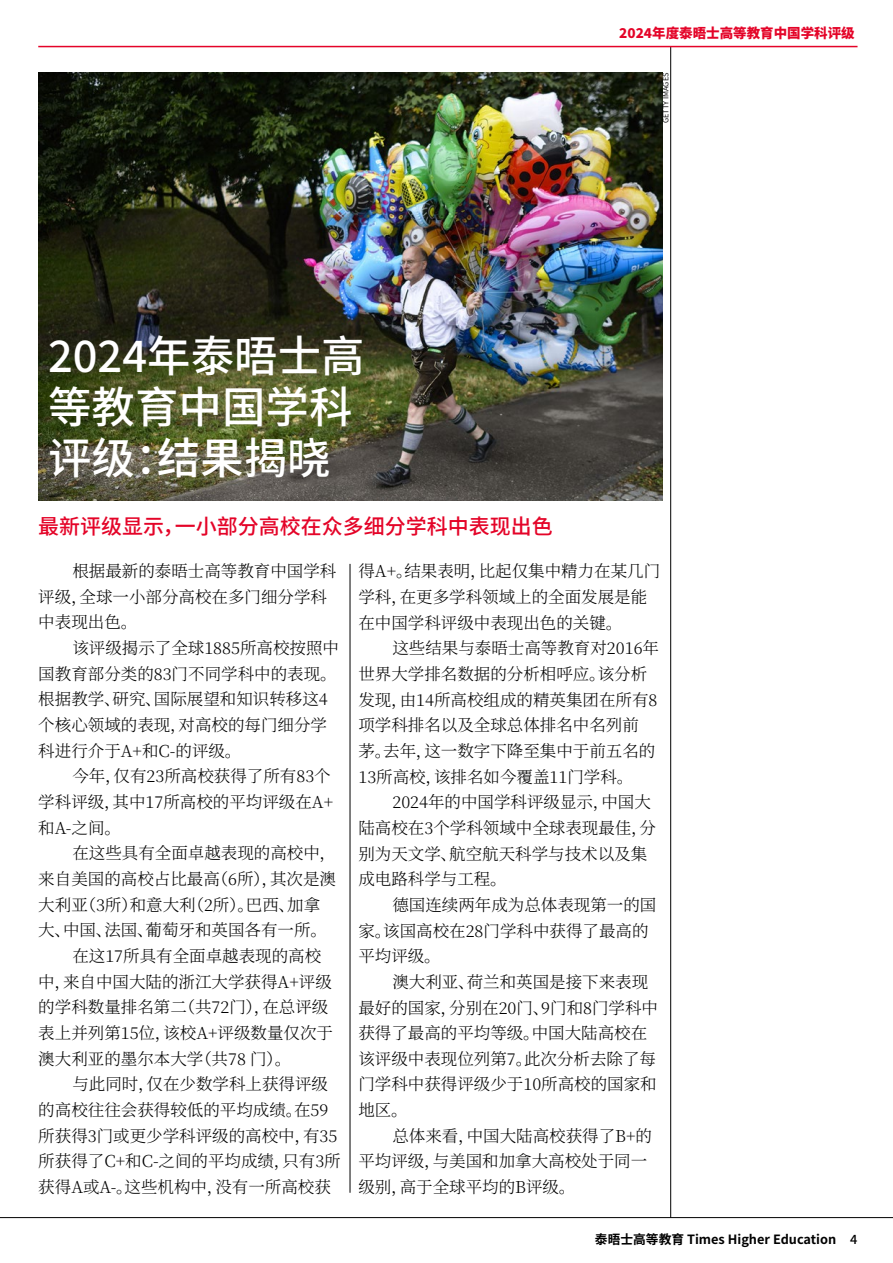
<style>
.page{position:relative;width:893px;height:1263px;background:#fff}
.page>*{position:absolute;margin:0;border:0;box-sizing:border-box;transform-origin:0 0}
.t1{font:500 43.5px/51px "Source Han Sans CN";color:#fff}
.t2{font:500 21px "Source Han Sans CN";color:#e40428}
.t3{font:300 16.5px/25.7px "Source Han Serif SC";color:#000}
.t4{font:800 13.5px "Source Han Sans CN";color:#e40428}
.t5{font:700 12.75px "Source Han Sans CN";color:#000}
.t6{font:7.5px "Source Han Sans CN";color:#000}
.s1{font-weight:500}
</style>
<div class="page">
<hr style="left:670px;top:46px;width:1px;height:1172px;background:#000">
<hr style="left:0;top:1217px;width:893px;height:1px;background:#000">
<hr style="left:38px;top:46px;width:819px;height:1px;background:#e40428">
<hr style="left:350px;top:564px;width:1px;height:629px;background:#000">
<img style="left:38px;top:73px;width:624px;height:427px">
<p class="t4" style="left:619px;top:26px;width:237px">2024年度泰晤士高等教育中国学科评级</p>
<h1 class="t1" style="left:48px;top:332px;width:318px">2024年泰晤士高等教育中国学科评级：结果揭晓</h1>
<p class="t2" style="left:38px;top:515px;width:516px">最新评级显示，一小部分高校在众多细分学科中表现出色</p>
<p class="t6" style="left:661px;top:123px;width:52px;rotate:-90deg">GETTY IMAGES</p>
<p class="t3" style="left:38px;top:558px;width:300px;text-indent:34px">根据最新的泰晤士高等教育中国学科评级，全球一小部分高校在多门细分学科中表现出色。</p>
<p class="t3" style="left:38px;top:635px;width:302px;text-indent:34px">该评级揭示了全球1885所高校按照中国教育部分类的83门不同学科中的表现。根据教学、研究、国际展望和知识转移这4个核心领域的表现，对高校的每门细分学科进行介于A+和C-的评级。</p>
<p class="t3" style="left:38px;top:764px;width:296px;text-indent:34px">今年，仅有23所高校获得了所有83个学科评级，其中17所高校的平均评级在A+和A-之间。</p>
<p class="t3" style="left:72px;top:841px;width:265px">在这些具有全面卓越表现的高校中，</p>
<p class="t3" style="left:38px;top:866px;width:299px">来自美国的高校占比最高（6所），其次是澳</p>
<p class="t3" style="left:38px;top:892px;width:283px">大利亚（3所）和意大利（2所）。巴西、加拿</p>
<p class="t3" style="left:38px;top:918px;width:290px">大、中国、法国、葡萄牙和英国各有一所。</p>
<p class="t3" style="left:72px;top:943px;width:250px">在这17所具有全面卓越表现的高校</p>
<p class="t3" style="left:38px;top:969px;width:295px">中，来自中国大陆的浙江大学获得A+评级</p>
<p class="t3" style="left:38px;top:995px;width:292px">的学科数量排名第二（共72门），在总评级</p>
<p class="t3" style="left:38px;top:1020px;width:296px">表上并列第15位，该校A+评级数量仅次于</p>
<p class="t3" style="left:38px;top:1046px;width:254px">澳大利亚的墨尔本大学（共78 门）。</p>
<p class="t3" style="left:72px;top:1072px;width:257px">与此同时，仅在少数学科上获得评级</p>
<p class="t3" style="left:38px;top:1097px;width:292px">的高校往往会获得较低的平均成绩。在59</p>
<p class="t3" style="left:38px;top:1123px;width:300px">所获得3门或更少学科评级的高校中，有35</p>
<p class="t3" style="left:38px;top:1149px;width:304px">所获得了C+和C-之间的平均成绩，只有3所</p>
<p class="t3" style="left:38px;top:1174px;width:294px">获得A或A-。这些机构中，没有一所高校获</p>
<p class="t3" style="left:358px;top:559px;width:303px">得A+。结果表明，比起仅集中精力在某几门学科，在更多学科领域上的全面发展是能在中国学科评级中表现出色的关键。</p>
<p class="t3" style="left:358px;top:636px;width:302px;text-indent:34px">这些结果与泰晤士高等教育对2016年世界大学排名数据的分析相呼应。该分析发现，由14所高校组成的精英集团在所有8项学科排名以及全球总体排名中名列前茅。去年，这一数字下降至集中于前五名的<br>13所高校，该排名如今覆盖11门学科。</p>
<p class="t3" style="left:358px;top:790px;width:299px;text-indent:34px">2024年的中国学科评级显示，中国大陆高校在3个学科领域中全球表现最佳，分别为天文学、航空航天科学与技术以及集成电路科学与工程。</p>
<p class="t3" style="left:358px;top:892px;width:300px;text-indent:34px">德国连续两年成为总体表现第一的国家。该国高校在28门学科中获得了最高的平均评级。</p>
<p class="t3" style="left:358px;top:969px;width:301px;text-indent:34px">澳大利亚、荷兰和英国是接下来表现最好的国家，分别在20门、9门和8门学科中获得了最高的平均等级。中国大陆高校在该评级中表现位列第7。此次分析去除了每门学科中获得评级少于10所高校的国家和地区。</p>
<p class="t3" style="left:358px;top:1123px;width:295px;text-indent:34px">总体来看，中国大陆高校获得了B+的平均评级，与美国和加拿大高校处于同一级别，高于全球平均的B评级。</p>
<p class="t5" style="left:595px;top:1232px;width:264px">泰晤士高等教育 Times Higher Education <span class="s1">4</span></p>
</div>
